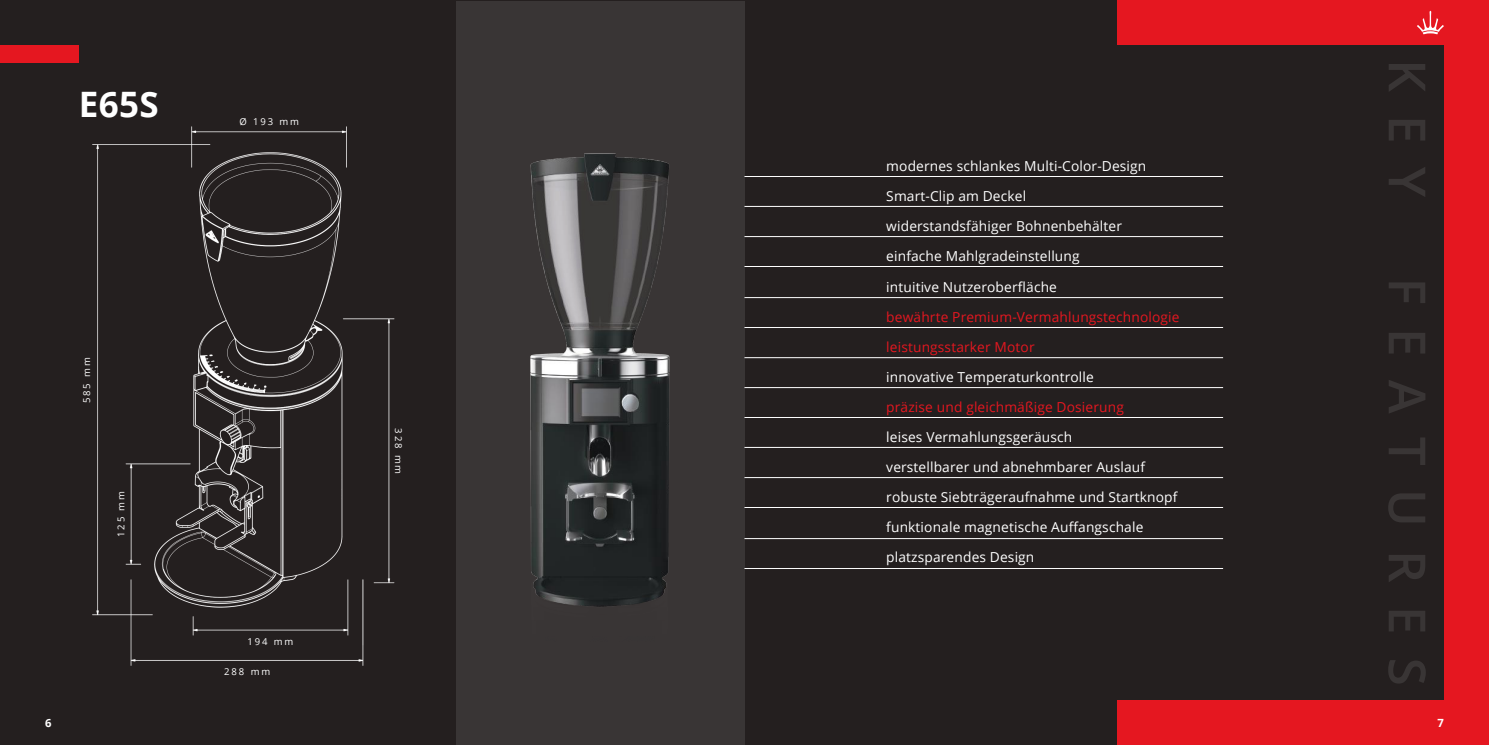
<style>
.page{position:relative;width:1489px;height:745px;background:#fff}
.page>*{position:absolute;margin:0;border:0;box-sizing:border-box;transform-origin:0 0}
.t1{font:600 51.25px "Open Sans";letter-spacing:.45em;color:#393535}
.t2{font:700 35px "Open Sans";color:#fff}
.t3{font:13.75px/30px "Open Sans";letter-spacing:.01em;color:#fff}
.t4{font:13.75px/30px "Open Sans";letter-spacing:.01em;color:#e51720}
.t5{font:700 11.25px "Open Sans";color:#fff}
.t6{font:9.5px "Open Sans";letter-spacing:.2em;color:#fff}
</style>
<div class="page">
<div style="left:0;top:0;width:1488px;height:744px;background:#241f1f"></div>
<div style="left:1116px;top:0;width:372px;height:45px;background:#e51720"></div>
<div style="left:1442px;top:0;width:46px;height:744px;background:#e51720"></div>
<div style="left:1116px;top:699px;width:372px;height:45px;background:#e51720"></div>
<div style="left:829px;top:45px;width:614px;height:654px;background:#241f1f"></div>
<svg style="left:1417px;top:11px;width:26px;height:23px"></svg>
<div style="left:0;top:45px;width:79px;height:18px;background:#e51720"></div>
<img style="left:92px;top:126px;width:303px;height:540px">
<div style="left:456px;top:1px;width:288px;height:742px;background:#393535"></div>
<img style="left:530px;top:153px;width:140px;height:454px">
<hr style="left:744px;top:176px;width:478px;height:1px;background:#fff">
<hr style="left:744px;top:206px;width:478px;height:1px;background:#fff">
<hr style="left:744px;top:236px;width:478px;height:1px;background:#fff">
<hr style="left:744px;top:266px;width:478px;height:1px;background:#fff">
<hr style="left:744px;top:297px;width:478px;height:1px;background:#fff">
<hr style="left:744px;top:327px;width:478px;height:1px;background:#fff">
<hr style="left:744px;top:357px;width:478px;height:1px;background:#fff">
<hr style="left:744px;top:387px;width:478px;height:1px;background:#fff">
<hr style="left:744px;top:417px;width:478px;height:1px;background:#fff">
<hr style="left:744px;top:447px;width:478px;height:1px;background:#fff">
<hr style="left:744px;top:477px;width:478px;height:1px;background:#fff">
<hr style="left:744px;top:507px;width:478px;height:1px;background:#fff">
<hr style="left:744px;top:538px;width:478px;height:1px;background:#fff">
<hr style="left:744px;top:568px;width:478px;height:1px;background:#fff">
<h2 class="t2" style="left:79px;top:80px;width:81px">E65S</h2>
<p class="t6" style="left:239px;top:115px;width:61px">Ø 193 mm</p>
<p class="t6" style="left:80px;top:403px;width:47px;rotate:-90deg">585 mm</p>
<p class="t6" style="left:114px;top:536px;width:47px;rotate:-90deg">125 mm</p>
<p class="t6" style="left:247px;top:634px;width:47px">194 mm</p>
<p class="t6" style="left:224px;top:664px;width:47px">288 mm</p>
<p class="t6" style="left:405px;top:428px;width:47px;rotate:90deg">328 mm</p>
<p class="t3" style="left:886px;top:151px;width:261px">modernes schlankes Multi-Color-Design<br>Smart-Clip am Deckel widerstandsfähiger Bohnenbehälter einfache Mahlgradeinstellung<br>intuitive Nutzeroberfläche</p>
<p class="t4" style="left:886px;top:301px;width:295px">bewährte Premium-Vermahlungstechnologie leistungsstarker Motor</p>
<p class="t3" style="left:886px;top:361px;width:209px">innovative Temperaturkontrolle</p>
<p class="t4" style="left:886px;top:391px;width:239px">präzise und gleichmäßige Dosierung</p>
<p class="t3" style="left:886px;top:421px;width:292px">leises Vermahlungsgeräusch<br>verstellbarer und abnehmbarer Auslauf robuste Siebträgeraufnahme und Startknopf funktionale magnetische Auffangschale platzsparendes Design</p>
<h1 class="t1" style="left:1442px;top:59px;width:139px;rotate:90deg">KEY</h1>
<h1 class="t1" style="left:1442px;top:277px;width:409px;rotate:90deg">FEATURES</h1>
<p class="t5" style="left:45px;top:714px;width:8px">6</p>
<p class="t5" style="left:1437px;top:714px;width:8px">7</p>
</div>
